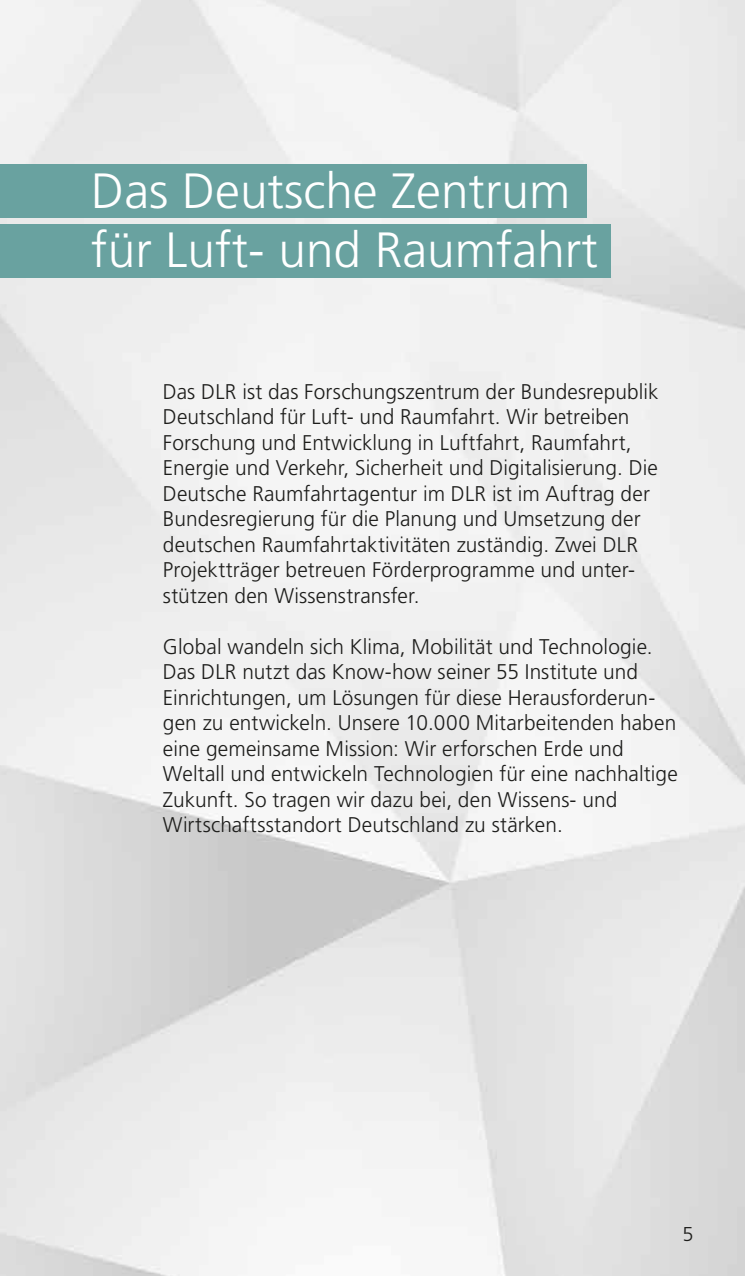
<style>
.page{position:relative;width:745px;height:1276px;background:#fff}
.page>*{position:absolute;margin:0;border:0;box-sizing:border-box;transform-origin:0 0}
.t1{font:300 49.5px/59.5px "Frutiger LT Std";color:#fff}
.t2{font:300 21.25px/25.5px "Frutiger LT Std";letter-spacing:.005em;color:#1d1d1b}
.t3{font:300 20px "Frutiger LT Std";color:#1d1d1b}
</style>
<div class="page">
<img style="left:0;top:0;width:744px;height:1276px">
<div style="left:0;top:165px;width:585px;height:53px;background:#69a2a0"></div>
<div style="left:0;top:224px;width:610px;height:54px;background:#69a2a0"></div>
<h1 class="t1" style="left:91px;top:162px;width:508px">Das Deutsche Zentrum für Luft- und Raumfahrt</h1>
<p class="t2" style="left:163px;top:379px;width:497px">Das DLR ist das Forschungszentrum der Bundesrepublik Deutschland für Luft- und Raumfahrt. Wir betreiben Forschung und Entwicklung in Luftfahrt, Raumfahrt, Energie und Verkehr, Sicherheit und Digitalisierung. Die Deutsche Raumfahrtagentur im DLR ist im Auftrag der Bundesregierung für die Planung und Umsetzung der deutschen Raumfahrtaktivitäten zuständig. Zwei DLR Projektträger betreuen Förderprogramme und unter&shy;stützen den Wissenstransfer.</p>
<p class="t2" style="left:163px;top:634px;width:516px">Global wandeln sich Klima, Mobilität und Technologie.<br>Das DLR nutzt das Know-how seiner 55 Institute und Einrichtungen, um Lösungen für diese Herausforderun&shy;gen zu entwickeln. Unsere 10.000 Mitarbeitenden haben eine gemeinsame Mission: Wir erforschen Erde und Weltall und entwickeln Technologien für eine nachhaltige Zukunft. So tragen wir dazu bei, den Wissens- und Wirtschaftsstandort Deutschland zu stärken.</p>
<p class="t3" style="left:682px;top:1223px;width:13px">5</p>
</div>
